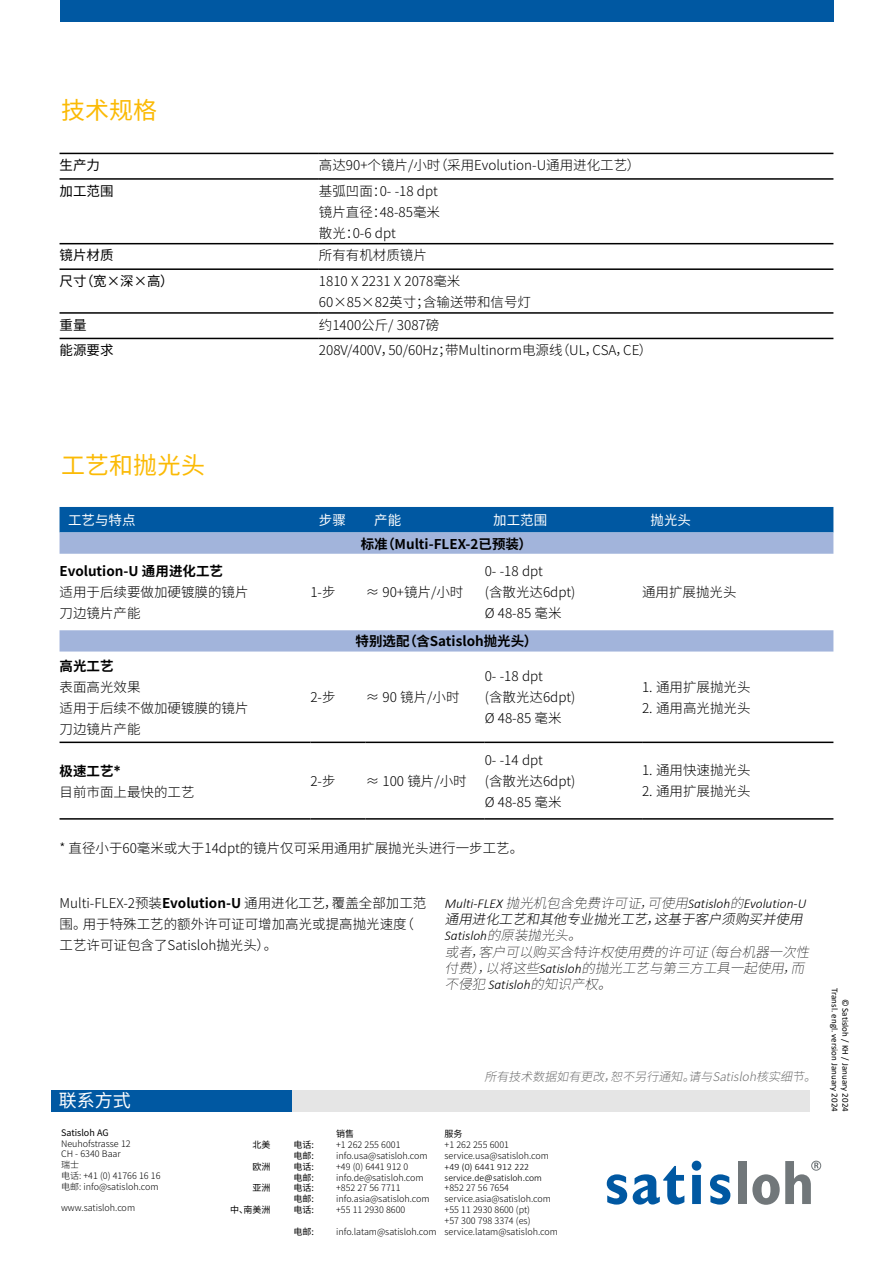
<style>
.page{position:relative;width:893px;height:1263px;background:#fff}
.page>*{position:absolute;margin:0;border:0;box-sizing:border-box;transform-origin:0 0}
.t1{font:24px "Noto Sans CJ Ksc";color:#fbba05}
.t2{font:18px "Noto Sans CJ Ksc";color:#fff}
.t3{font:300 13.5px/21px "Noto Sans CJ Ksc";color:#000}
.t4{font:italic 300 13.5px/16.2px "Calibri";color:#000}
.t5{font:italic 100 13.5px/16.2px "Noto Sans SC";color:#000}
.t6{font:700 13.5px "Noto Sans CJ Ksc";color:#000}
.t7{font:13.5px "Noto Sans CJ Ksc";color:#000}
.t8{font:13.5px "Noto Sans CJ Ksc";color:#fff}
.t9{font:italic 300 12px "Noto Sans CJ Ksc";color:#6f6f6f}
.t10{font:300 9.75px "Calibri";color:#000}
.t11{font:300 9px "Noto Sans CJ Ksc";color:#000}
.t12{font:9px "Calibri";color:#000}
.t13{font:9px "Noto Sans CJ Ksc";color:#000}
.s1{font-family:"Calibri";font-size:15px}
.s2{font-weight:700}
.s3{font-family:"Noto Sans SC";font-weight:100}
.s4{font-family:"Noto Sans CJ Ksc"}
.s5{font-family:"Calibri";font-weight:300}
</style>
<div class="page">
<div style="left:60px;top:0;width:773px;height:21px;background:#0058a2"></div>
<div style="left:140px;top:1090px;width:670px;height:21px;background:#e5e5e5"></div>
<svg style="left:607px;top:1174px;width:20px;height:30px"></svg>
<svg style="left:633px;top:1166px;width:51px;height:38px"></svg>
<svg style="left:692px;top:1161px;width:9px;height:43px"></svg>
<svg style="left:710px;top:1174px;width:20px;height:30px"></svg>
<div style="left:738px;top:1161px;width:9px;height:43px;background:#71777a"></div>
<svg style="left:752px;top:1161px;width:67px;height:44px"></svg>
<div style="left:811px;top:1161px;width:10px;height:10px;border:1px solid #71777a;border-radius:50%"></div>
<div style="left:51px;top:1090px;width:241px;height:21px;background:#0058a2"></div>
<div style="left:60px;top:507px;width:773px;height:25px;background:#0058a2"></div>
<svg style="left:60px;top:532px;width:773px;height:119px"></svg>
<hr style="left:60px;top:741px;width:250px;height:2px;background:#000">
<hr style="left:310px;top:741px;width:56px;height:2px;background:#000">
<hr style="left:366px;top:741px;width:119px;height:2px;background:#000">
<hr style="left:485px;top:741px;width:157px;height:2px;background:#000">
<hr style="left:642px;top:741px;width:191px;height:2px;background:#000">
<hr style="left:60px;top:818px;width:250px;height:2px;background:#000">
<hr style="left:310px;top:818px;width:56px;height:2px;background:#000">
<hr style="left:366px;top:818px;width:119px;height:2px;background:#000">
<hr style="left:485px;top:818px;width:157px;height:2px;background:#000">
<hr style="left:642px;top:818px;width:191px;height:2px;background:#000">
<hr style="left:60px;top:153px;width:259px;height:1px;background:#000">
<hr style="left:319px;top:153px;width:514px;height:1px;background:#000">
<hr style="left:60px;top:178px;width:259px;height:2px;background:#000">
<hr style="left:319px;top:178px;width:514px;height:2px;background:#000">
<hr style="left:60px;top:312px;width:259px;height:2px;background:#000">
<hr style="left:319px;top:312px;width:514px;height:2px;background:#000">
<hr style="left:60px;top:338px;width:259px;height:1px;background:#000">
<hr style="left:319px;top:338px;width:514px;height:1px;background:#000">
<hr style="left:60px;top:243px;width:259px;height:1px;background:#000">
<hr style="left:319px;top:243px;width:514px;height:1px;background:#000">
<hr style="left:60px;top:268px;width:259px;height:2px;background:#000">
<hr style="left:319px;top:268px;width:514px;height:2px;background:#000">
<p class="t1" style="left:61px;top:97px;width:98px">技术规格</p>
<p class="t7" style="left:60px;top:158px;width:42px">生产力</p>
<p class="t3" style="left:319px;top:155px;width:323px">高达90+个镜片/小时（采用Evolution-U通用进化工艺）</p>
<p class="t7" style="left:60px;top:183px;width:56px">加工范围</p>
<p class="t3" style="left:319px;top:180px;width:120px">基弧凹面：0- -18 dpt</p>
<p class="t3" style="left:319px;top:201px;width:123px">镜片直径：48-85毫米</p>
<p class="t3" style="left:319px;top:222px;width:78px">散光：0-6 dpt</p>
<p class="t7" style="left:60px;top:248px;width:56px">镜片材质</p>
<p class="t3" style="left:319px;top:245px;width:110px">所有有机材质镜片</p>
<p class="t7" style="left:60px;top:273px;width:116px">尺寸（宽×深×高）</p>
<p class="t3" style="left:319px;top:271px;width:143px">1810 X 2231 X 2078毫米</p>
<p class="t3" style="left:319px;top:292px;width:214px">60×85×82英寸；含输送带和信号灯</p>
<p class="t7" style="left:60px;top:317px;width:28px">重量</p>
<p class="t3" style="left:319px;top:314px;width:122px">约1400公斤/ 3087磅</p>
<p class="t7" style="left:60px;top:343px;width:56px">能源要求</p>
<p class="t3" style="left:319px;top:340px;width:335px">208V/400V，50/60Hz；带Multinorm电源线（UL，CSA，CE）</p>
<p class="t1" style="left:61px;top:452px;width:146px">工艺和抛光头</p>
<p class="t8" style="left:68px;top:512px;width:69px">工艺与特点</p>
<p class="t8" style="left:319px;top:512px;width:28px">步骤</p>
<p class="t8" style="left:374px;top:512px;width:28px">产能</p>
<p class="t8" style="left:493px;top:512px;width:55px">加工范围</p>
<p class="t8" style="left:651px;top:512px;width:42px">抛光头</p>
<p class="t6" style="left:361px;top:536px;width:173px">标准（Multi-FLEX-2已预装）</p>
<p class="t6" style="left:60px;top:564px;width:165px">Evolution-U 通用进化工艺</p>
<p class="t3" style="left:60px;top:582px;width:191px">适用于后续要做加硬镀膜的镜片</p>
<p class="t3" style="left:60px;top:603px;width:83px">刀边镜片产能</p>
<p class="t3" style="left:485px;top:561px;width:92px">0- -18 dpt<br>(含散光达6dpt)<br>Ø 48-85 毫米</p>
<p class="t3" style="left:310px;top:582px;width:27px">1-步</p>
<p class="t3" style="left:366px;top:582px;width:99px">≈ 90+镜片/小时</p>
<p class="t3" style="left:642px;top:582px;width:96px">通用扩展抛光头</p>
<p class="t6" style="left:60px;top:658px;width:56px">高光工艺</p>
<p class="t3" style="left:60px;top:677px;width:83px">表面高光效果</p>
<p class="t3" style="left:60px;top:698px;width:191px">适用于后续不做加硬镀膜的镜片</p>
<p class="t3" style="left:60px;top:719px;width:83px">刀边镜片产能</p>
<p class="t6" style="left:60px;top:763px;width:63px">极速工艺<span class="s1">*</span></p>
<p class="t3" style="left:60px;top:781px;width:137px">目前市面上最快的工艺</p>
<p class="t6" style="left:356px;top:634px;width:183px">特别选配（含Satisloh抛光头）</p>
<p class="t3" style="left:310px;top:687px;width:27px">2-步</p>
<p class="t3" style="left:366px;top:687px;width:95px">≈ 90 镜片/小时</p>
<p class="t3" style="left:310px;top:771px;width:27px">2-步</p>
<p class="t3" style="left:366px;top:771px;width:103px">≈ 100 镜片/小时</p>
<p class="t3" style="left:485px;top:666px;width:92px">0- -18 dpt<br>(含散光达6dpt)</p>
<p class="t3" style="left:485px;top:708px;width:78px">Ø 48-85 毫米</p>
<p class="t3" style="left:485px;top:750px;width:92px">0- -14 dpt<br>(含散光达6dpt)</p>
<p class="t3" style="left:485px;top:792px;width:78px">Ø 48-85 毫米</p>
<p class="t3" style="left:60px;top:837px;width:465px">* 直径小于60毫米或大于14dpt的镜片仅可采用通用扩展抛光头进行一步工艺。</p>
<p class="t3" style="left:642px;top:677px;width:110px">1. 通用扩展抛光头</p>
<p class="t3" style="left:642px;top:698px;width:110px">2. 通用高光抛光头</p>
<p class="t3" style="left:642px;top:760px;width:110px">1. 通用快速抛光头</p>
<p class="t3" style="left:642px;top:781px;width:110px">2. 通用扩展抛光头</p>
<p class="t3" style="left:60px;top:893px;width:368px">Multi-FLEX-2预装<span class="s2">Evolution-U</span> 通用进化工艺，覆盖全部加工范围。用于特殊工艺的额外许可证可增加高光或提高抛光速度（工艺许可证包含了Satisloh抛光头）。</p>
<p class="t4" style="left:445px;top:895px;width:366px">Multi-FLEX <span class="s3">抛光机包含免费许可证，可使用</span>Satisloh<span class="s3">的</span>Evolution-U<span class="s4">通用进化工艺和其他专业抛光工艺，这基于客户须购买并使用<br></span>Satisloh<span class="s3">的原装抛光头。</span></p>
<p class="t5" style="left:445px;top:944px;width:373px">或者，客户可以购买含特许权使用费的许可证（每台机器一次性付费），以将这些<span class="s5">S a t is l o h</span> 的抛光工艺与第三方工具一起使用，而不侵犯 <span class="s5">Satisloh</span>的知识产权。</p>
<p class="t2" style="left:59px;top:1090px;width:73px">联系方式</p>
<p class="t13" style="left:61px;top:1127px;width:49px">Satisloh AG</p>
<p class="t11" style="left:61px;top:1138px;width:71px">Neuhofstrasse 12</p>
<p class="t11" style="left:61px;top:1149px;width:61px">CH - 6340 Baar</p>
<p class="t11" style="left:61px;top:1160px;width:19px">瑞士</p>
<p class="t11" style="left:61px;top:1171px;width:101px">电话: +41 (0) 41766 16 16</p>
<p class="t11" style="left:61px;top:1181px;width:99px">电邮: info@satisloh.com</p>
<p class="t11" style="left:61px;top:1203px;width:76px">www.satisloh.com</p>
<p class="t13" style="left:253px;top:1140px;width:19px">北美</p>
<p class="t13" style="left:253px;top:1161px;width:19px">欧洲</p>
<p class="t13" style="left:253px;top:1183px;width:19px">亚洲</p>
<p class="t13" style="left:230px;top:1204px;width:42px">中、南美洲</p>
<p class="t13" style="left:336px;top:1129px;width:19px">销售</p>
<p class="t13" style="left:444px;top:1129px;width:19px">服务</p>
<p class="t9" style="left:485px;top:1070px;width:339px">所有技术数据如有更改，恕不另行通知。请与Satisloh核实细节。</p>
<p class="t13" style="left:294px;top:1140px;width:22px">电话:</p>
<p class="t11" style="left:336px;top:1140px;width:66px">+1 262 255 6001</p>
<p class="t11" style="left:445px;top:1140px;width:66px">+1 262 255 6001</p>
<p class="t13" style="left:294px;top:1150px;width:22px">电邮:</p>
<p class="t11" style="left:336px;top:1150px;width:93px">info.usa@satisloh.com</p>
<p class="t11" style="left:445px;top:1150px;width:106px">service.usa@satisloh.com</p>
<p class="t13" style="left:294px;top:1161px;width:22px">电话:</p>
<p class="t11" style="left:336px;top:1161px;width:74px">+49 (0) 6441 912 0</p>
<p class="t10" style="left:445px;top:1160px;width:86px">+49 (0) 6441 912 222</p>
<p class="t13" style="left:294px;top:1172px;width:22px">电邮:</p>
<p class="t11" style="left:336px;top:1172px;width:89px">info.de@satisloh.com</p>
<p class="t10" style="left:445px;top:1171px;width:99px">service.de@satisloh.com</p>
<p class="t13" style="left:294px;top:1183px;width:22px">电话:</p>
<p class="t11" style="left:336px;top:1183px;width:66px">+852 27 56 7711</p>
<p class="t11" style="left:445px;top:1183px;width:66px">+852 27 56 7654</p>
<p class="t13" style="left:294px;top:1194px;width:22px">电邮:</p>
<p class="t11" style="left:336px;top:1194px;width:95px">info.asia@satisloh.com</p>
<p class="t11" style="left:445px;top:1194px;width:108px">service.asia@satisloh.com</p>
<p class="t13" style="left:294px;top:1204px;width:22px">电话:</p>
<p class="t11" style="left:336px;top:1204px;width:71px">+55 11 2930 8600</p>
<p class="t11" style="left:445px;top:1204px;width:87px">+55 11 2930 8600 (pt)</p>
<p class="t11" style="left:445px;top:1215px;width:87px">+57 300 798 3374 (es)</p>
<p class="t13" style="left:294px;top:1226px;width:22px">电邮:</p>
<p class="t11" style="left:336px;top:1226px;width:223px">info.latam@satisloh.com service.latam@satisloh.com</p>
<p class="t12" style="left:841px;top:988px;width:125px;rotate:90deg">Transl. engl. version January 2024</p>
<p class="t12" style="left:852px;top:998px;width:115px;rotate:90deg">© Satisloh / KH / January 2024</p>
</div>
